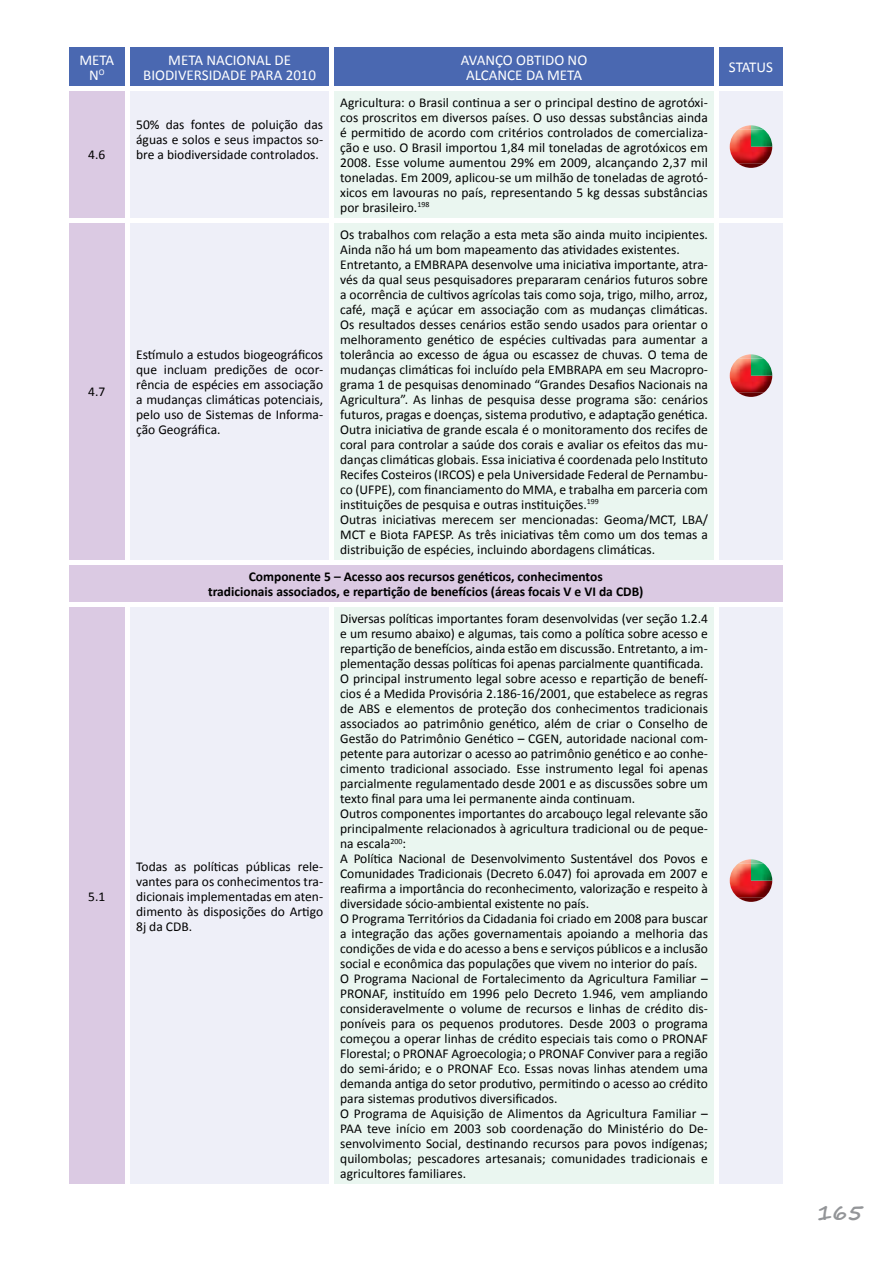
<style>
.page{position:relative;width:893px;height:1263px;background:#fff}
.page>*{position:absolute;margin:0;border:0;box-sizing:border-box;transform-origin:0 0}
.t1{font:700 21px "Segoe Print";color:#939598}
.t2{font:15px/15px "Calibri";color:#fff;text-align:center}
.t3{font:13.5px/15px "Calibri";color:#000;text-align:justify}
.t4{font:700 13.5px/15px "Calibri";color:#000;text-align:center}
</style>
<div class="page">
<div style="left:69px;top:47px;width:714px;height:39px;background:#4a68b1"></div>
<div style="left:69px;top:91px;width:59px;height:1093px;background:#dbcae3"></div>
<div style="left:128px;top:91px;width:655px;height:1093px;background:#eeeff8"></div>
<div style="left:332px;top:91px;width:384px;height:1093px;background:#eaf6f0"></div>
<div style="left:125px;top:47px;width:5px;height:39px;background:#fff"></div>
<div style="left:329px;top:47px;width:5px;height:39px;background:#fff"></div>
<div style="left:714px;top:47px;width:5px;height:39px;background:#fff"></div>
<div style="left:125px;top:90px;width:5px;height:128px;background:#fff"></div>
<div style="left:329px;top:90px;width:5px;height:128px;background:#fff"></div>
<div style="left:714px;top:90px;width:5px;height:128px;background:#fff"></div>
<hr style="left:64px;top:218px;width:64px;height:4px;background:#fff">
<hr style="left:128px;top:218px;width:204px;height:4px;background:#fff">
<div style="left:125px;top:222px;width:5px;height:338px;background:#fff"></div>
<hr style="left:332px;top:218px;width:384px;height:4px;background:#fff">
<div style="left:329px;top:222px;width:5px;height:338px;background:#fff"></div>
<hr style="left:716px;top:218px;width:72px;height:4px;background:#fff">
<div style="left:714px;top:222px;width:5px;height:338px;background:#fff"></div>
<div style="left:64px;top:560px;width:64px;height:5px;background:#fff"></div>
<div style="left:128px;top:560px;width:204px;height:5px;background:#fff"></div>
<div style="left:332px;top:560px;width:384px;height:5px;background:#fff"></div>
<div style="left:716px;top:560px;width:72px;height:5px;background:#fff"></div>
<div style="left:64px;top:602px;width:64px;height:5px;background:#fff"></div>
<div style="left:128px;top:602px;width:204px;height:5px;background:#fff"></div>
<div style="left:332px;top:602px;width:384px;height:5px;background:#fff"></div>
<div style="left:125px;top:607px;width:5px;height:577px;background:#fff"></div>
<div style="left:329px;top:607px;width:5px;height:577px;background:#fff"></div>
<div style="left:716px;top:602px;width:72px;height:5px;background:#fff"></div>
<div style="left:714px;top:607px;width:5px;height:577px;background:#fff"></div>
<img style="left:738px;top:125px;width:13px;height:4px">
<img style="left:738px;top:163px;width:26px;height:5px">
<img style="left:730px;top:129px;width:42px;height:34px">
<img style="left:751px;top:129px;width:21px;height:18px">
<svg style="left:751px;top:125px;width:12px;height:4px"></svg>
<img style="left:738px;top:392px;width:26px;height:5px">
<img style="left:730px;top:358px;width:42px;height:34px">
<img style="left:751px;top:358px;width:21px;height:18px">
<svg style="left:738px;top:354px;width:25px;height:4px"></svg>
<img style="left:738px;top:897px;width:26px;height:5px">
<img style="left:730px;top:863px;width:42px;height:34px">
<img style="left:751px;top:863px;width:21px;height:17px">
<svg style="left:738px;top:859px;width:25px;height:4px"></svg>
<p class="t2" style="left:79px;top:51px;width:36px">META<br>N<sup>O</sup></p>
<p class="t2" style="left:143px;top:51px;width:174px">META NACIONAL DE<br>BIODIVERSIDADE PARA 2010</p>
<p class="t2" style="left:461px;top:51px;width:128px">AVANçO OBTIDO NO<br>ALCANCE DA META</p>
<p class="t2" style="left:729px;top:59px;width:46px">STATUS</p>
<p class="t3" style="left:88px;top:147px;width:19px">4.6</p>
<p class="t3" style="left:88px;top:384px;width:19px">4.7</p>
<p class="t3" style="left:88px;top:888px;width:19px">5.1</p>
<p class="t3" style="left:136px;top:117px;width:188px">50% das fontes de poluição das águas e solos e seus impactos so&shy;bre a biodiversidade controlados.</p>
<p class="t3" style="left:340px;top:94px;width:369px">Agricultura: o Brasil continua a ser o principal destino de agrotóxi&shy;cos proscritos em diversos países. O uso dessas substâncias ainda é permitido de acordo com critérios controlados de comercializa&shy;ção e uso. O Brasil importou 1,84 mil toneladas de agrotóxicos em 2008. Esse volume aumentou 29% em 2009, alcançando 2,37 mil toneladas. Em 2009, aplicou-se um milhão de toneladas de agrotó&shy;xicos em lavouras no país, representando 5 kg dessas substâncias por brasileiro.<sup>198</sup></p>
<p class="t3" style="left:340px;top:226px;width:369px;text-align:left">Os trabalhos com relação a esta meta são ainda muito incipientes.<br>Ainda não há um bom mapeamento das atividades existentes.<br>Entretanto, a EMBRAPA desenvolve uma iniciativa importante, atra&shy;vés da qual seus pesquisadores prepararam cenários futuros sobre a ocorrência de cultivos agrícolas tais como soja, trigo, milho, arroz, café, maçã e açúcar em associação com as mudanças climáticas.<br>Os resultados desses cenários estão sendo usados para orientar o melhoramento genético de espécies cultivadas para aumentar a tolerância ao excesso de água ou escassez de chuvas. O tema de mudanças climáticas foi incluído pela EMBRAPA em seu Macropro&shy;grama 1 de pesquisas denominado “Grandes Desafios Nacionais na Agricultura”. As linhas de pesquisa desse programa são: cenários futuros, pragas e doenças, sistema produtivo, e adaptação genética.<br>Outra iniciativa de grande escala é o monitoramento dos recifes de coral para controlar a saúde dos corais e avaliar os efeitos das mu&shy;danças climáticas globais. Essa iniciativa é coordenada pelo Instituto Recifes Costeiros (IRCOS) e pela Universidade Federal de Pernambu&shy;co (UFPE), com financiamento do MMA, e trabalha em parceria com instituições de pesquisa e outras instituições.<sup>199<br></sup>Outras iniciativas merecem ser mencionadas: Geoma/MCT, LBA/ MCT e Biota FAPESP. As três iniciativas têm como um dos temas a distribuição de espécies, incluindo abordagens climáticas.</p>
<p class="t4" style="left:208px;top:568px;width:437px">Componente 5 – acesso aos recursos genéticos, conhecimentos<br>tradicionais associados, e repartição de benefícios (áreas focais v e vi da Cdb)</p>
<p class="t3" style="left:136px;top:346px;width:188px">Estímulo a estudos biogeográficos que incluam predições de ocor&shy;rência de espécies em associação a mudanças climáticas potenciais, pelo uso de Sistemas de Informa&shy;ção Geográfica.</p>
<p class="t3" style="left:136px;top:858px;width:188px">Todas as políticas públicas rele&shy;vantes para os conhecimentos tra&shy;dicionais implementadas em aten&shy;dimento às disposições do Artigo 8j da CDB.</p>
<p class="t3" style="left:340px;top:610px;width:369px;text-align:left">Diversas políticas importantes foram desenvolvidas (ver seção 1.2.4 e um resumo abaixo) e algumas, tais como a política sobre acesso e repartição de benefícios, ainda estão em discussão. Entretanto, a im&shy;plementação dessas políticas foi apenas parcialmente quantificada.<br>O principal instrumento legal sobre acesso e repartição de benefí&shy;cios é a Medida Provisória 2.186-16/2001, que estabelece as regras de ABS e elementos de proteção dos conhecimentos tradicionais associados ao patrimônio genético, além de criar o Conselho de Gestão do Patrimônio Genético – CGEN, autoridade nacional com&shy;petente para autorizar o acesso ao patrimônio genético e ao conhe&shy;cimento tradicional associado. Esse instrumento legal foi apenas parcialmente regulamentado desde 2001 e as discussões sobre um texto final para uma lei permanente ainda continuam.<br>Outros componentes importantes do arcabouço legal relevante são principalmente relacionados à agricultura tradicional ou de peque&shy;na escala<sup>200</sup>:<br>A Política Nacional de Desenvolvimento Sustentável dos Povos e Comunidades Tradicionais (Decreto 6.047) foi aprovada em 2007 e reafirma a importância do reconhecimento, valorização e respeito à diversidade sócio-ambiental existente no país.<br>O Programa Territórios da Cidadania foi criado em 2008 para buscar a integração das ações governamentais apoiando a melhoria das condições de vida e do acesso a bens e serviços públicos e a inclusão social e econômica das populações que vivem no interior do país.<br>O Programa Nacional de Fortalecimento da Agricultura Familiar – PRONAF, instituído em 1996 pelo Decreto 1.946, vem ampliando consideravelmente o volume de recursos e linhas de crédito dis&shy;poníveis para os pequenos produtores. Desde 2003 o programa começou a operar linhas de crédito especiais tais como o PRONAF Florestal; o PRONAF Agroecologia; o PRONAF Conviver para a região do semi-árido; e o PRONAF Eco. Essas novas linhas atendem uma demanda antiga do setor produtivo, permitindo o acesso ao crédito para sistemas produtivos diversificados.<br>O Programa de Aquisição de Alimentos da Agricultura Familiar – PAA teve início em 2003 sob coordenação do Ministério do De&shy;senvolvimento Social, destinando recursos para povos indígenas; quilombolas; pescadores artesanais; comunidades tradicionais e agricultores familiares.</p>
<h1 class="t1" style="left:817px;top:1194px;width:47px">165</h1>
</div>
